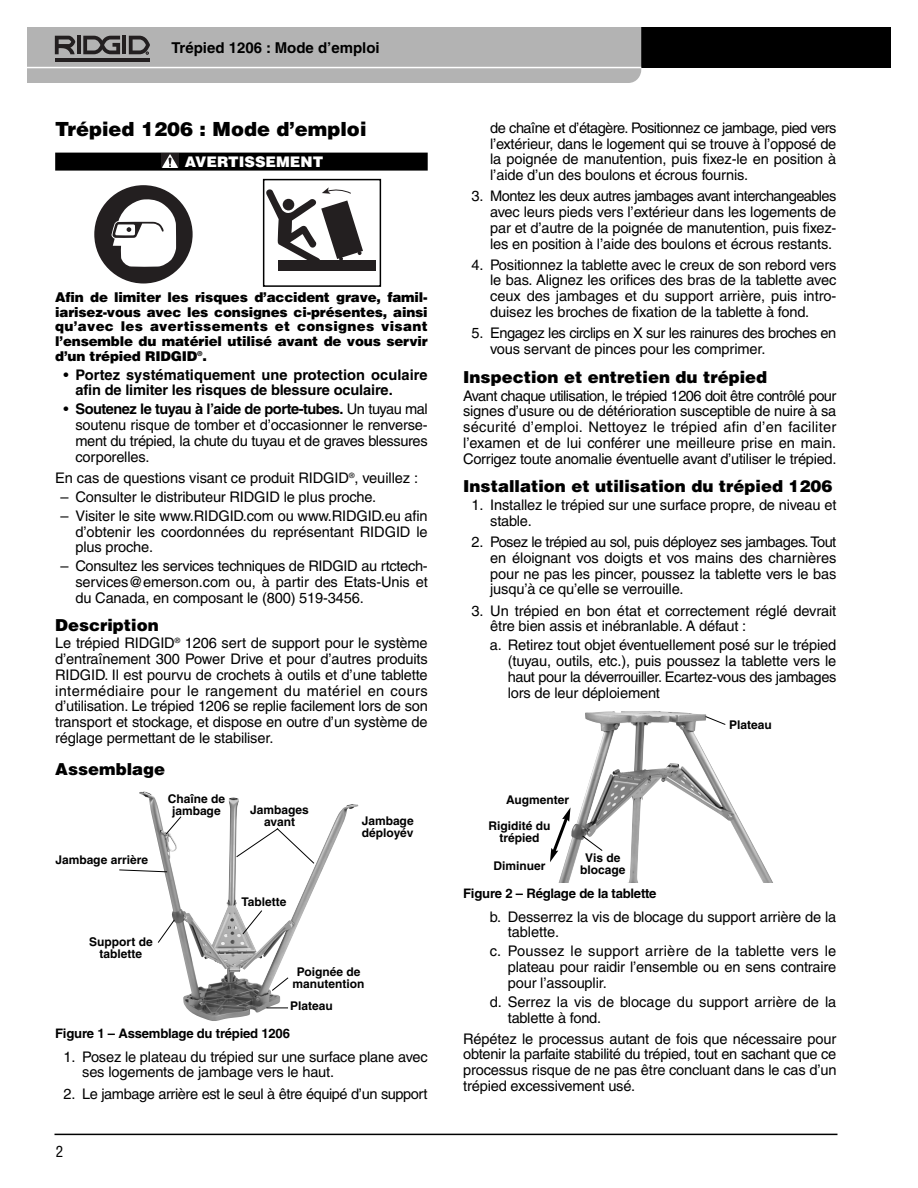
<style>
.page{position:relative;width:918px;height:1188px;background:#fff}
.page>*{position:absolute;margin:0;border:0;box-sizing:border-box;transform-origin:0 0}
.t1{font:900 19.5px "Helvetica";color:#000}
.t2{font:900 16.5px "Helvetica";color:#000}
.t3{font:700 15px "Helvetica";color:#000}
.t4{font:condensed 15px "Helvetica";color:#000}
.t5{font:14.7px/15.8px "Helvetica";letter-spacing:-.01em;color:#000;text-align:justify}
.t6{font:700 14.7px/15.8px "Helvetica";letter-spacing:.005em;color:#000}
.t7{font:14.7px/15.8px "Helvetica";letter-spacing:-.035em;color:#000}
.t8{font:14.7px "Helvetica";letter-spacing:-.03em;color:#000}
.t9{font:900 14.7px "Helvetica";color:#fff}
.t10{font:900 13.5px/14.5px "Helvetica";letter-spacing:-.015em;color:#000;text-align:justify}
.t11{font:700 13.2px "Helvetica";letter-spacing:-.015em;color:#000}
.t12{font:700 12px/12px "Helvetica";color:#000;text-align:center}
.s1{font-weight:400}
.s2{font-weight:700}
</style>
<div class="page">
<hr style="left:54px;top:1134px;width:783px;height:1px;background:#000">
<div style="left:463px;top:27px;width:428px;height:41px;background:#000"></div>
<svg style="left:27px;top:27px;width:614px;height:56px"></svg>
<div style="left:55px;top:153px;width:373px;height:18px;background:#000"></div>
<div style="left:161px;top:153px;width:17px;height:15px;background:#231f20"></div>
<svg style="left:162px;top:154px;width:16px;height:14px"></svg>
<img style="left:139px;top:792px;width:219px;height:208px">
<svg style="left:165px;top:816px;width:17px;height:19px"></svg>
<svg style="left:119px;top:869px;width:49px;height:4px"></svg>
<svg style="left:157px;top:919px;width:18px;height:25px"></svg>
<svg style="left:242px;top:910px;width:21px;height:25px"></svg>
<svg style="left:266px;top:1008px;width:22px;height:1px"></svg>
<svg style="left:271px;top:977px;width:18px;height:15px"></svg>
<svg style="left:236px;top:827px;width:79px;height:37px"></svg>
<img style="left:558px;top:711px;width:215px;height:172px">
<svg style="left:550px;top:807px;width:21px;height:55px"></svg>
<svg style="left:581px;top:835px;width:22px;height:17px"></svg>
<svg style="left:705px;top:716px;width:21px;height:9px"></svg>
<svg style="left:94px;top:185px;width:99px;height:99px"></svg>
<div style="left:278px;top:260px;width:98px;height:11px;background:#231f20"></div>
<svg style="left:266px;top:187px;width:97px;height:73px"></svg>
<div style="left:263px;top:179px;width:118px;height:108px;border:2px solid #000"></div>
<p class="t3" style="left:172px;top:42px;width:210px">Trépied 1206 : Mode d’emploi</p>
<h1 class="t1" style="left:55px;top:122px;width:313px">Trépied 1206 : Mode d’emploi</h1>
<p class="t9" style="left:185px;top:156px;width:140px">AVERTISSEMENT</p>
<p class="t10" style="left:55px;top:291px;width:374px">Afin de limiter les risques d’accident grave, famil&shy;iarisez-vous avec les consignes ci-présentes, ainsi qu’avec les avertissements et consignes visant l’ensemble du matériel utilisé avant de vous servir d’un trépied RIDGID<sup>®</sup>.</p>
<p class="t6" style="left:75px;top:368px;width:354px;text-indent:-12px"><span class="s1">•</span> Portez systématiquement une protection oculaire afin de limiter les risques de blessure oculaire.</p>
<p class="t5" style="left:75px;top:403px;width:354px;text-indent:-12px">• <span class="s2">Soutenez le tuyau à l’aide de porte-tubes.</span> Un tuyau mal soutenu risque de tomber et d’occasionner le renverse&shy;ment du trépied, la chute du tuyau et de graves blessures corporelles.</p>
<p class="t5" style="left:55px;top:471px;width:364px">En cas de questions visant ce produit RIDGID<sup>®</sup>, veuillez :</p>
<p class="t5" style="left:61px;top:490px;width:317px">– Consulter le distributeur RIDGID le plus proche.</p>
<p class="t5" style="left:75px;top:509px;width:354px;text-indent:-15px">– Visiter le site www.RIDGID.com ou www.RIDGID.eu afin d’obtenir les coordonnées du représentant RIDGID le plus proche.</p>
<p class="t5" style="left:75px;top:560px;width:354px;text-indent:-15px">– Consultez les services techniques de RIDGID au rtctech&shy;services@emerson.com ou, à partir des Etats-Unis et du Canada, en composant le (800) 519-3456.</p>
<p class="t2" style="left:55px;top:619px;width:105px">Description</p>
<p class="t5" style="left:55px;top:637px;width:374px">Le trépied RIDGID<sup>®</sup> 1206 sert de support pour le système d’entraînement 300 Power Drive et pour d’autres produits RIDGID. Il est pourvu de crochets à outils et d’une tablette intermédiaire pour le rangement du matériel en cours d’utilisation. Le trépied 1206 se replie facilement lors de son transport et stockage, et dispose en outre d’un système de réglage permettant de le stabiliser.</p>
<p class="t2" style="left:55px;top:763px;width:112px">Assemblage</p>
<p class="t5" style="left:490px;top:121px;width:348px">de chaîne et d’étagère. Positionnez ce jambage, pied vers l’extérieur, dans le logement qui se trouve à l’opposé de la poignée de manutention, puis fixez-le en position à l’aide d’un des boulons et écrous fournis.</p>
<p class="t5" style="left:490px;top:190px;width:348px;text-indent:-19px">3. Montez les deux autres jambages avant interchangeables avec leurs pieds vers l’extérieur dans les logements de par et d’autre de la poignée de manutention, puis fixez&shy;les en position à l’aide des boulons et écrous restants.</p>
<p class="t5" style="left:490px;top:258px;width:348px;text-indent:-19px">4. Positionnez la tablette avec le creux de son rebord vers le bas. Alignez les orifices des bras de la tablette avec ceux des jambages et du support arrière, puis intro&shy;duisez les broches de fixation de la tablette à fond.</p>
<p class="t7" style="left:490px;top:326px;width:348px;text-indent:-19px">5. Engagez les circlips en X sur les rainures des broches en vous servant de pinces pour les comprimer.</p>
<p class="t2" style="left:463px;top:371px;width:305px">Inspection et entretien du trépied</p>
<p class="t5" style="left:463px;top:389px;width:375px">Avant chaque utilisation, le trépied 1206 doit être contrôlé pour signes d’usure ou de détérioration susceptible de nuire à sa sécurité d’emploi. Nettoyez le trépied afin d’en faciliter l’examen et de lui conférer une meilleure prise en main.<br>Corrigez toute anomalie éventuelle avant d’utiliser le trépied.</p>
<p class="t2" style="left:463px;top:480px;width:371px">Installation et utilisation du trépied 1206</p>
<p class="t5" style="left:490px;top:499px;width:348px;text-indent:-19px">1. Installez le trépied sur une surface propre, de niveau et stable.</p>
<p class="t5" style="left:490px;top:536px;width:348px;text-indent:-19px">2. Posez le trépied au sol, puis déployez ses jambages. Tout en éloignant vos doigts et vos mains des charnières pour ne pas les pincer, poussez la tablette vers le bas jusqu’à ce qu’elle se verrouille.</p>
<p class="t5" style="left:490px;top:604px;width:348px;text-indent:-19px">3. Un trépied en bon état et correctement réglé devrait être bien assis et inébranlable. A défaut :</p>
<p class="t5" style="left:508px;top:639px;width:330px;text-indent:-18px">a. Retirez tout objet éventuellement posé sur le trépied (tuyau, outils, etc.), puis poussez la tablette vers le haut pour la déverrouiller. Ecartez-vous des jambages lors de leur déploiement</p>
<p class="t12" style="left:729px;top:720px;width:44px">Plateau</p>
<p class="t12" style="left:55px;top:855px;width:94px">Jambage arrière</p>
<p class="t12" style="left:168px;top:794px;width:59px">Chaîne de jambage</p>
<p class="t12" style="left:250px;top:805px;width:60px">Jambages avant</p>
<p class="t12" style="left:489px;top:788px;width:82px;line-height:26.4px;text-align:left;text-indent:18px">Augmenter<br>Rigidité du</p>
<p class="t12" style="left:500px;top:833px;width:41px">trépied</p>
<p class="t12" style="left:494px;top:861px;width:53px">Diminuer</p>
<p class="t12" style="left:580px;top:853px;width:47px">Vis de blocage</p>
<p class="t12" style="left:362px;top:816px;width:54px;text-align:left">Jambage déployév</p>
<p class="t12" style="left:89px;top:937px;width:65px">Support de tablette</p>
<p class="t12" style="left:242px;top:897px;width:46px">Tablette</p>
<p class="t12" style="left:293px;top:966px;width:73px">Poignée de manutention</p>
<p class="t12" style="left:290px;top:1001px;width:44px">Plateau</p>
<p class="t11" style="left:55px;top:1028px;width:236px">Figure 1 – Assemblage du trépied 1206</p>
<p class="t5" style="left:82px;top:1050px;width:347px;text-indent:-19px">1. Posez le plateau du trépied sur une surface plane avec ses logements de jambage vers le haut.</p>
<p class="t8" style="left:63px;top:1088px;width:366px">2. Le jambage arrière est le seul à être équipé d’un support</p>
<p class="t4" style="left:56px;top:1146px;width:9px">2</p>
<p class="t11" style="left:463px;top:888px;width:195px">Figure 2 – Réglage de la tablette</p>
<p class="t5" style="left:508px;top:910px;width:330px;text-indent:-18px">b. Desserrez la vis de blocage du support arrière de la tablette.</p>
<p class="t5" style="left:508px;top:945px;width:330px;text-indent:-18px">c. Poussez le support arrière de la tablette vers le plateau pour raidir l’ensemble ou en sens contraire pour l’assouplir.</p>
<p class="t5" style="left:508px;top:995px;width:330px;text-indent:-18px">d. Serrez la vis de blocage du support arrière de la tablette à fond.</p>
<p class="t5" style="left:463px;top:1032px;width:375px">Répétez le processus autant de fois que nécessaire pour obtenir la parfaite stabilité du trépied, tout en sachant que ce processus risque de ne pas être concluant dans le cas d’un trépied excessivement usé.</p>
</div>
